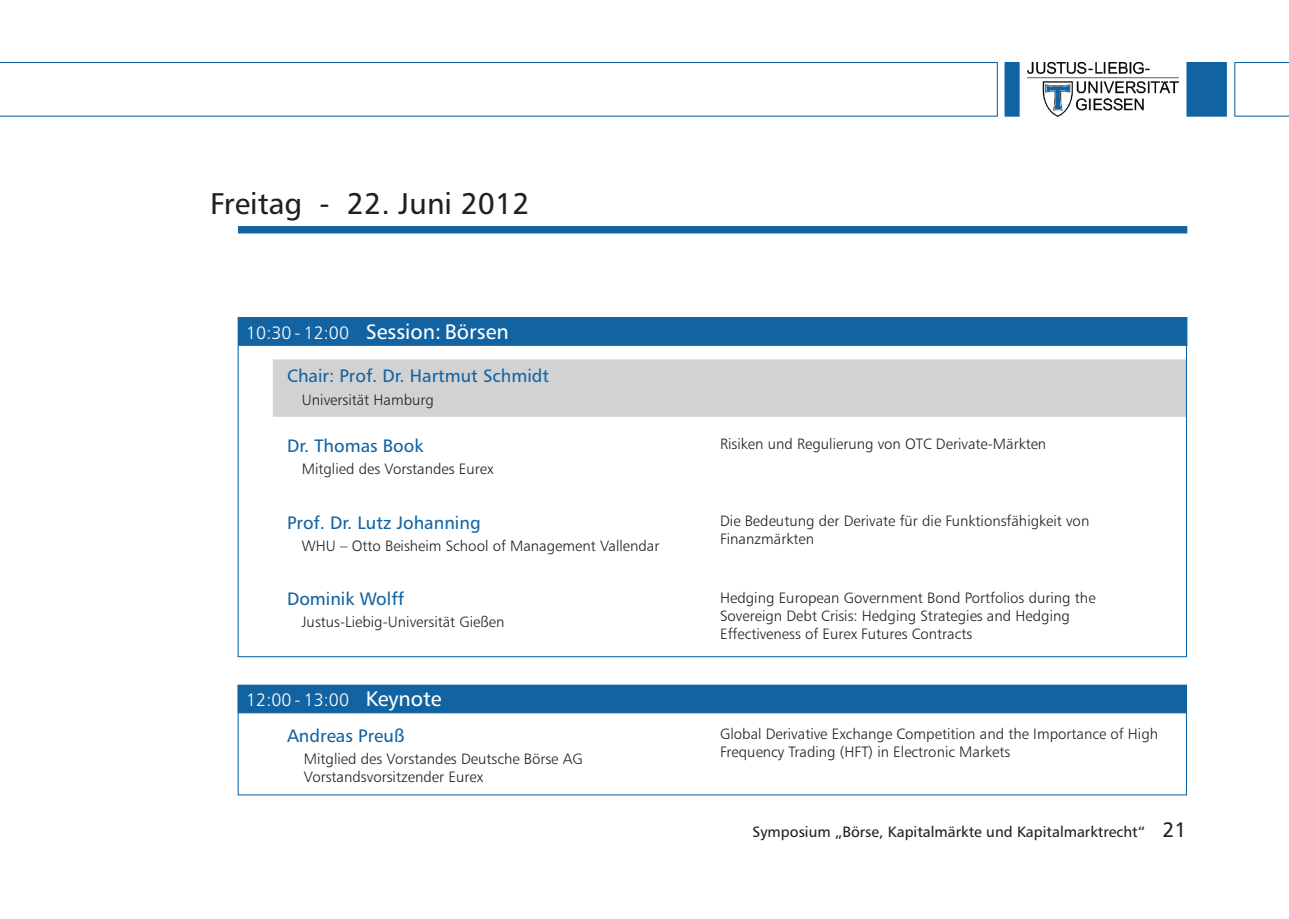
<style>
.page{position:relative;width:1289px;height:919px;background:#fff}
.page>*{position:absolute;margin:0;border:0;box-sizing:border-box;transform-origin:0 0}
.t1{font:30px "Humanist 777 BT Roman B";color:#231f20}
.t2{font:21px "Humanist 777 BT Roman B";color:#fff}
.t3{font:18px "Humanist 777 BT Roman B";color:#1263a2}
.t4{font:18px "Humanist 777 BT Light B";color:#fff}
.t5{font:15px/18px "Humanist 777 BT Light B";color:#231f20}
.t6{font:15px "Humanist 777 BT Roman B";color:#231f20}
.s1{font-family:"Humanist 777 BT Light B";font-size:18px}
.s2{font-family:"Humanist 777 BT Roman B";font-size:21px}
.s3{font-size:21px}
</style>
<div class="page">
<div style="left:273px;top:359px;width:913px;height:57px;background:#d1d2d4;border:1px solid #d1d2d4"></div>
<svg style="left:0;top:62px;width:997px;height:55px"></svg>
<div style="left:1186px;top:62px;width:40px;height:55px;background:#1263a2;border:2px solid #1263a2"></div>
<svg style="left:1234px;top:62px;width:54px;height:55px"></svg>
<img style="left:1027px;top:62px;width:150px;height:54px">
<div style="left:1004px;top:62px;width:15px;height:55px;background:#1263a2;border:2px solid #1263a2"></div>
<div style="left:238px;top:226px;width:949px;height:7px;background:#1263a2;border:1px solid #1263a2"></div>
<div style="left:238px;top:317px;width:949px;height:29px;background:#1263a2;border:1px solid #1263a2"></div>
<div style="left:238px;top:684px;width:948px;height:29px;background:#1263a2;border:1px solid #1263a2"></div>
<h1 class="t1" style="left:210px;top:191px;width:321px">Freitag - 22. Juni 2012</h1>
<h2 class="t2" style="left:246px;top:322px;width:264px"><span class="s1">10:30 - 12:00</span> Session: Börsen</h2>
<p class="t3" style="left:287px;top:369px;width:264px">Chair: Prof. Dr. Hartmut Schmidt</p>
<p class="t5" style="left:302px;top:392px;width:134px">Universität Hamburg</p>
<p class="t3" style="left:287px;top:438px;width:138px">Dr. Thomas Book</p>
<p class="t5" style="left:302px;top:461px;width:193px">Mitglied des Vorstandes Eurex</p>
<p class="t3" style="left:287px;top:515px;width:195px">Prof. Dr. Lutz Johanning</p>
<p class="t5" style="left:302px;top:538px;width:359px">WHU – Otto Beisheim School of Management Vallendar</p>
<p class="t3" style="left:287px;top:591px;width:118px">Dominik Wolff</p>
<p class="t5" style="left:302px;top:614px;width:204px">Justus-Liebig-Universität Gießen</p>
<p class="t4" style="left:246px;top:692px;width:197px">12:00 - 13:00 <span class="s2">Keynote</span></p>
<p class="t3" style="left:287px;top:728px;width:119px">Andreas Preuß</p>
<p class="t5" style="left:304px;top:751px;width:280px">Mitglied des Vorstandes Deutsche Börse AG<br>Vorstandsvorsitzender Eurex</p>
<p class="t5" style="left:720px;top:436px;width:328px">Risiken und Regulierung von OTC Derivate-Märkten</p>
<p class="t5" style="left:720px;top:513px;width:371px">Die Bedeutung der Derivate für die Funktionsfähigkeit von<br>Finanzmärkten</p>
<p class="t5" style="left:720px;top:590px;width:377px">Hedging European Government Bond Portfolios during the<br>Sovereign Debt Crisis: Hedging Strategies and Hedging<br>Effectiveness of Eurex Futures Contracts</p>
<p class="t5" style="left:720px;top:726px;width:439px">Global Derivative Exchange Competition and the Importance of High<br>Frequency Trading (HFT) in Electronic Markets</p>
<p class="t6" style="left:752px;top:825px;width:435px">Symposium „Börse, Kapitalmärkte und Kapitalmarktrecht“ <span class="s3">21</span></p>
</div>
